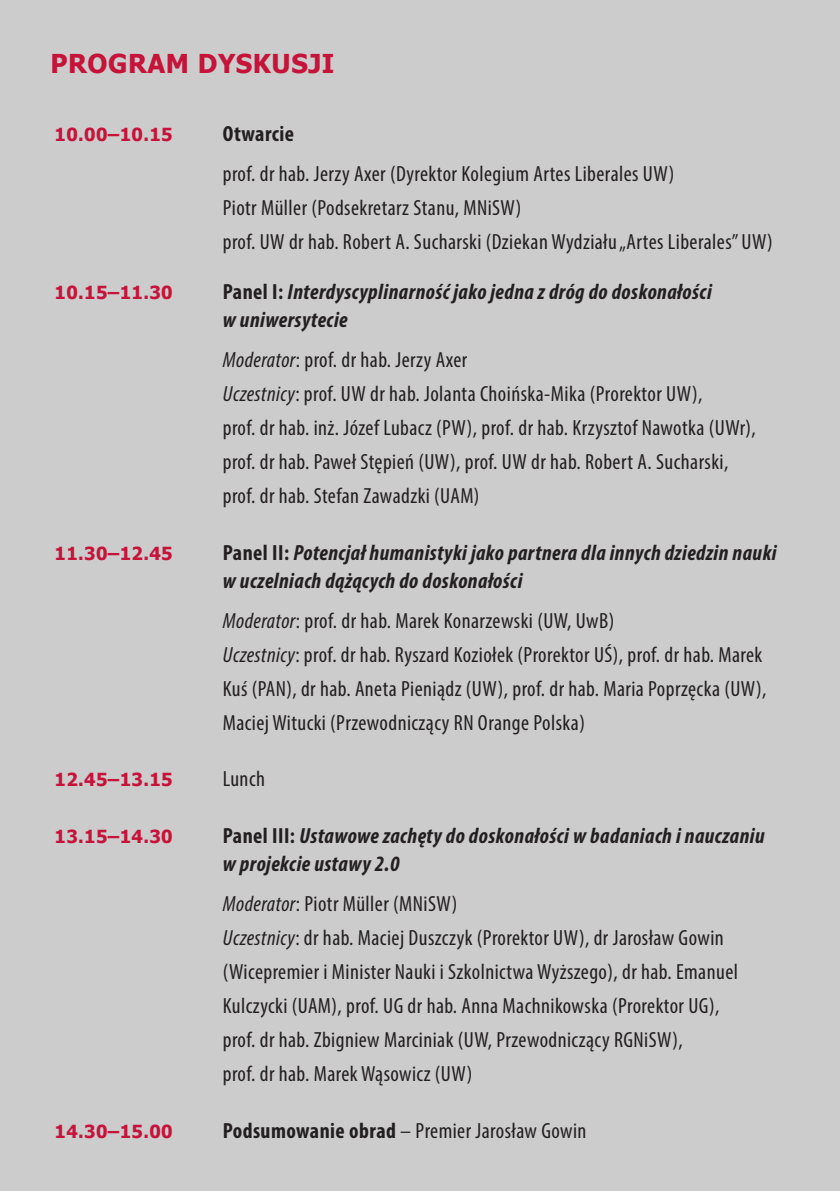
<style>
.page{position:relative;width:840px;height:1191px;background:#fff}
.page>*{position:absolute;margin:0;border:0;box-sizing:border-box;transform-origin:0 0}
.Akapit_mały{font:700 26px "Tahoma";letter-spacing:.02em;color:#c6133a}
.Opis{font:condensed 22px/34px "Myriad Pro";letter-spacing:.02em;color:#231f20}
.Opis-2{font:italic 700 condensed 22px/28px "Myriad Pro";letter-spacing:.02em;color:#231f20}
.Opis-3{font:700 condensed 22px "Myriad Pro";letter-spacing:.02em;color:#231f20}
.Opis-4{font:700 18px "Tahoma";letter-spacing:.02em;color:#c6133a}
.s1{font-style:normal}
.s2{font-style:italic}
.s3{font-weight:700}
</style>
<div class="page">
<div style="left:0;top:0;width:839px;height:1191px;background:#ccc"></div>
<p class="Akapit_mały" style="left:51px;top:46px;width:285px">PROGRAM DYSKUSJI</p>
<p class="Opis-4" style="left:55px;top:122px;width:120px">10.00–10.15</p>
<p class="Opis-3" style="left:223px;top:120px;width:73px">Otwarcie</p>
<p class="Opis" style="left:223px;top:156px;width:453px">prof. dr hab. Jerzy Axer (Dyrektor Kolegium Artes Liberales UW)</p>
<p class="Opis" style="left:223px;top:190px;width:300px">Piotr Müller (Podsekretarz Stanu, MNiSW)</p>
<p class="Opis" style="left:223px;top:224px;width:551px">prof. UW dr hab. Robert A. Sucharski (Dziekan Wydziału „Artes Liberales” UW)</p>
<p class="Opis-4" style="left:55px;top:280px;width:120px">10.15–11.30</p>
<p class="Opis-2" style="left:223px;top:278px;width:490px"><span class="s1">Panel I:</span> Interdyscyplinarność jako jedna z dróg do doskonałości w uniwersytecie</p>
<p class="Opis" style="left:223px;top:343px;width:246px"><span class="s2">Moderator</span>: prof. dr hab. Jerzy Axer</p>
<p class="Opis" style="left:223px;top:377px;width:534px"><span class="s2">Uczestnicy</span>: prof. UW dr hab. Jolanta Choińska-Mika (Prorektor UW),<br>prof. dr hab. inż. Józef Lubacz (PW), prof. dr hab. Krzysztof Nawotka (UWr), prof. dr hab. Paweł Stępień (UW), prof. UW dr hab. Robert A. Sucharski, prof. dr hab. Stefan Zawadzki (UAM)</p>
<p class="Opis-4" style="left:55px;top:541px;width:120px">11.30–12.45</p>
<p class="Opis-2" style="left:223px;top:538px;width:555px"><span class="s1">Panel II:</span> Potencjał humanistyki jako partnera dla innych dziedzin nauki w uczelniach dążących do doskonałości</p>
<p class="Opis" style="left:223px;top:603px;width:393px"><span class="s2">Moderator</span>: prof. dr hab. Marek Konarzewski (UW, UwB)</p>
<p class="Opis" style="left:223px;top:637px;width:545px"><span class="s2">Uczestnicy</span>: prof. dr hab. Ryszard Koziołek (Prorektor UŚ), prof. dr hab. Marek<br>Kuś (PAN), dr hab. Aneta Pieniądz (UW), prof. dr hab. Maria Poprzęcka (UW),<br>Maciej Witucki (Przewodniczący RN Orange Polska)</p>
<p class="Opis-4" style="left:55px;top:767px;width:120px">12.45–13.15</p>
<p class="Opis" style="left:223px;top:762px;width:44px">Lunch</p>
<p class="Opis-4" style="left:55px;top:824px;width:120px">13.15–14.30</p>
<p class="Opis-2" style="left:223px;top:821px;width:543px"><span class="s1">Panel III:</span> Ustawowe zachęty do doskonałości w badaniach i nauczaniu w projekcie ustawy 2.0</p>
<p class="Opis" style="left:223px;top:886px;width:236px"><span class="s2">Moderator</span>: Piotr Müller (MNiSW)</p>
<p class="Opis" style="left:223px;top:920px;width:516px"><span class="s2">Uczestnicy</span>: dr hab. Maciej Duszczyk (Prorektor UW), dr Jarosław Gowin (Wicepremier i Minister Nauki i Szkolnictwa Wyższego), dr hab. Emanuel Kulczycki (UAM), prof. UG dr hab. Anna Machnikowska (Prorektor UG), prof. dr hab. Zbigniew Marciniak (UW, Przewodniczący RGNiSW),<br>prof. dr hab. Marek Wąsowicz (UW)</p>
<p class="Opis-4" style="left:55px;top:1118px;width:120px">14.30–15.00</p>
<p class="Opis" style="left:223px;top:1113px;width:365px"><span class="s3">Podsumowanie obrad</span> – Premier Jarosław Gowin</p>
</div>
